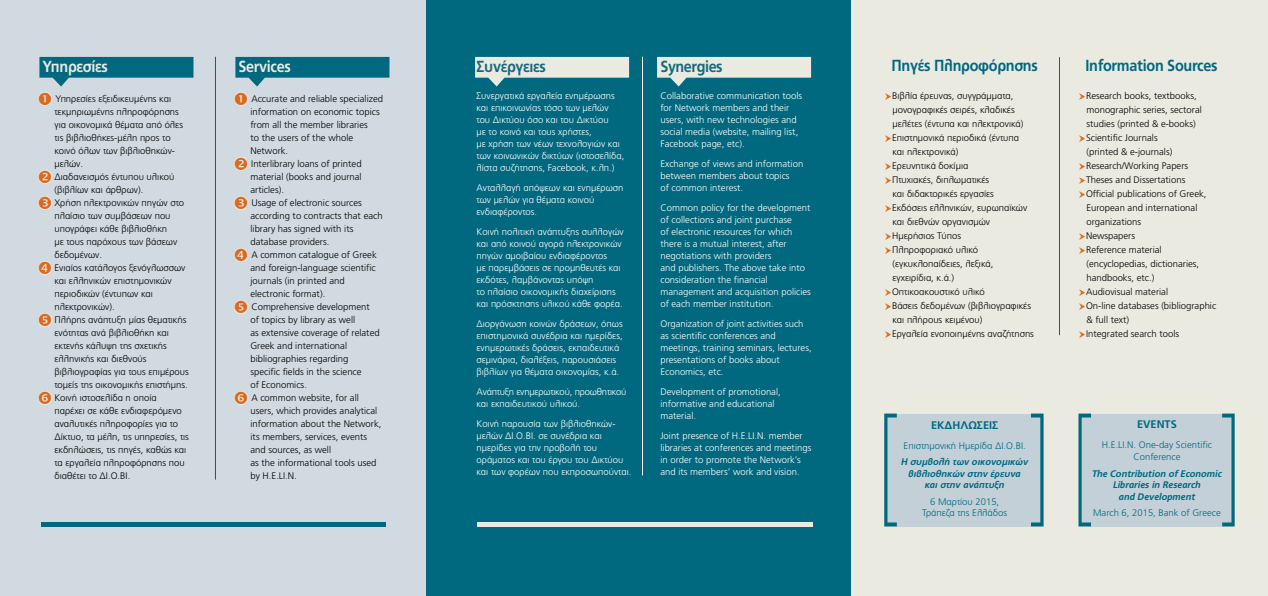
<style>
.page{position:relative;width:1268px;height:596px;background:#fff}
.page>*{position:absolute;margin:0;border:0;box-sizing:border-box;transform-origin:0 0}
.t1{font:700 16px "PF Catalog";letter-spacing:-.02em;color:#00687f;scale:.9 1}
.t2{font:700 16px "PF Catalog";letter-spacing:-.03em;color:#15697e;scale:.9 1}
.t3{font:700 16px "PF Catalog";letter-spacing:-.02em;color:#eaeae1;scale:.9 1}
.t4{font:700 11px "PF Catalog";color:#00687f}
.t5{font:300 9.5px/13px "PF Catalog";color:#000}
.t6{font:300 9.5px/12px "PF Catalog";color:#fff}
.t7{font:300 9.5px/12px "PF Catalog";color:#00687f;text-align:center}
.t8{font:italic 700 9.5px/11.4px "PF Catalog";color:#00687f;text-align:center}
.t9{font:300 9.5px/12px "PF Catalog";letter-spacing:-.02em;color:#fff}
</style>
<div class="page">
<div style="left:425px;top:0;width:425px;height:595px;background:#00687f"></div>
<div style="left:850px;top:0;width:417px;height:595px;background:#eaeae1"></div>
<div style="left:884px;top:413px;width:159px;height:113px;background:#c3d0d8"></div>
<div style="left:1079px;top:413px;width:154px;height:113px;background:#c3d0d8"></div>
<hr style="left:642px;top:57px;width:1px;height:418px;background:#fff">
<div style="left:0;top:0;width:425px;height:595px;background:#d0dae0"></div>
<hr style="left:215px;top:57px;width:1px;height:422px;background:#00687f">
<hr style="left:1058px;top:57px;width:1px;height:278px;background:#00687f">
<svg style="left:884px;top:413px;width:12px;height:113px"></svg>
<svg style="left:1078px;top:413px;width:12px;height:113px"></svg>
<svg style="left:1030px;top:413px;width:13px;height:113px"></svg>
<svg style="left:1221px;top:413px;width:13px;height:113px"></svg>
<div style="left:41px;top:522px;width:345px;height:5px;background:#00687f"></div>
<svg style="left:475px;top:57px;width:154px;height:29px"></svg>
<div style="left:476px;top:522px;width:336px;height:5px;background:#eaeae1"></div>
<svg style="left:657px;top:57px;width:154px;height:29px"></svg>
<svg style="left:38px;top:57px;width:155px;height:49px"></svg>
<svg style="left:38px;top:170px;width:14px;height:14px"></svg>
<svg style="left:38px;top:196px;width:14px;height:14px"></svg>
<svg style="left:38px;top:261px;width:14px;height:14px"></svg>
<svg style="left:38px;top:313px;width:14px;height:14px"></svg>
<svg style="left:38px;top:391px;width:14px;height:14px"></svg>
<svg style="left:234px;top:57px;width:155px;height:49px"></svg>
<svg style="left:234px;top:157px;width:14px;height:14px"></svg>
<svg style="left:234px;top:196px;width:14px;height:14px"></svg>
<svg style="left:234px;top:248px;width:14px;height:14px"></svg>
<svg style="left:234px;top:300px;width:14px;height:14px"></svg>
<svg style="left:234px;top:391px;width:14px;height:14px"></svg>
<h1 class="t3" style="left:42px;top:57px;width:74px">Υπηρεσίες</h1>
<p class="t5" style="left:54px;top:92px;width:136px">Υπηρεσίες εξειδικευμένης και τεκμηριωμένης πληροφόρησης για οικονομικά θέματα από όλες τις βιβλιοθήκες-μέλη προς το κοινό όλων των βιβλιοθηκών&shy;μελών.<br>Διαδανεισμός έντυπου υλικού (βιβλίων και άρθρων).<br>Χρήση ηλεκτρονικών πηγών στο πλαίσιο των συμβάσεων που υπογράφει κάθε βιβλιοθήκη<br>με τους παρόχους των βάσεων δεδομένων.<br>Ενιαίος κατάλογος ξενόγλωσσων και ελληνικών επιστημονικών περιοδικών (έντυπων και ηλεκτρονικών).<br>Πλήρης ανάπτυξη μίας θεματικής ενότητας ανά βιβλιοθήκη και εκτενής κάλυψη της σχετικής ελληνικής και διεθνούς βιβλιογραφίας για τους επιμέρους τομείς της οικονομικής επιστήμης.<br>Κοινή ιστοσελίδα η οποία παρέχει σε κάθε ενδιαφερόμενο αναλυτικές πληροφορίες για το<br>Δίκτυο, τα μέλη, τις υπηρεσίες, τις εκδηλώσεις, τις πηγές, καθώς και τα εργαλεία πληροφόρησης που διαθέτει το ΔΙ.Ο.ΒΙ.</p>
<h1 class="t3" style="left:238px;top:57px;width:60px">Services</h1>
<p class="t5" style="left:250px;top:92px;width:134px">Accurate and reliable specialized information on economic topics from all the member libraries<br>to the users of the whole<br>Network.<br>Interlibrary loans of printed material (books and journal articles).<br>Usage of electronic sources according to contracts that each library has signed with its database providers.<br>A common catalogue of Greek and foreign-language scientific journals (in printed and electronic format).<br>Comprehensive development<br>of topics by library as well<br>as extensive coverage of related<br>Greek and international bibliographies regarding<br>specific fields in the science<br>of Economics.<br>A common website, for all users, which provides analytical information about the Network, its members, services, events and sources, as well<br>as the informational tools used by H.E.LI.N.</p>
<h1 class="t2" style="left:476px;top:57px;width:79px">Συνέργειες</h1>
<p class="t6" style="left:476px;top:89px;width:149px">Συνεργατικά εργαλεία ενημέρωσης και επικοινωνίας τόσο των μελών του Δικτύου όσο και του Δικτύου<br>με το κοινό και τους χρήστες,<br>με χρήση των νέων τεχνολογιών και των κοινωνικών δικτύων (ιστοσελίδα, λίστα συζήτησης, Facebook, κ.λπ.)</p>
<p class="t6" style="left:476px;top:181px;width:148px">Ανταλλαγή απόψεων και ενημέρωση των μελών για θέματα κοινού ενδιαφέροντος.</p>
<p class="t6" style="left:476px;top:225px;width:149px">Κοινή πολιτική ανάπτυξης συλλογών και από κοινού αγορά ηλεκτρονικών πηγών αμοιβαίου ενδιαφέροντος<br>με παρεμβάσεις σε προμηθευτές και εκδότες, λαμβάνοντας υπόψη<br>το πλαίσιο οικονομικής διαχείρισης και πρόσκτησης υλικού κάθε φορέα.</p>
<p class="t6" style="left:476px;top:317px;width:148px">Διοργάνωση κοινών δράσεων, όπως επιστημονικά συνέδρια και ημερίδες, ενημερωτικές δράσεις, εκπαιδευτικά σεμινάρια, διαλέξεις, παρουσιάσεις βιβλίων για θέματα οικονομίας, κ.ά.</p>
<p class="t9" style="left:476px;top:385px;width:151px">Ανάπτυξη ενημερωτικού, προωθητικού και εκπαιδευτικού υλικού.</p>
<p class="t6" style="left:476px;top:417px;width:156px">Κοινή παρουσία των βιβλιοθηκών&shy;μελών ΔΙ.Ο.ΒΙ. σε συνέδρια και ημερίδες για την προβολή του οράματος και του έργου του Δικτύου και των φορέων που εκπροσωπούνται.</p>
<h1 class="t2" style="left:660px;top:57px;width:71px">Synergies</h1>
<p class="t6" style="left:660px;top:89px;width:143px">Collaborative communication tools for Network members and their users, with new technologies and social media (website, mailing list,<br>Facebook page, etc).</p>
<p class="t6" style="left:660px;top:157px;width:144px">Exchange of views and information between members about topics<br>of common interest.</p>
<p class="t6" style="left:660px;top:201px;width:152px">Common policy for the development of collections and joint purchase<br>of electronic resources for which there is a mutual interest, after negotiations with providers<br>and publishers. The above take into consideration the financial management and acquisition policies of each member institution.</p>
<p class="t6" style="left:660px;top:317px;width:153px">Organization of joint activities such as scientific conferences and meetings, training seminars, lectures, presentations of books about<br>Economics, etc.</p>
<p class="t6" style="left:660px;top:385px;width:122px">Development of promotional, informative and educational material.</p>
<p class="t6" style="left:660px;top:429px;width:152px">Joint presence of H.E.LI.N. member libraries at conferences and meetings in order to promote the Network’s and its members’ work and vision.</p>
<h1 class="t1" style="left:891px;top:56px;width:164px">Πηγές Πληροφόρησης</h1>
<p class="t5" style="left:891px;top:88px;width:143px;line-height:14px">Βιβλία έρευνας, συγγράμματα, μονογραφικές σειρές, κλαδικές μελέτες (έντυπα και ηλεκτρονικά)<br>Επιστημονικά περιοδικά (έντυπα<br>και ηλεκτρονικά)<br>Ερευνητικά δοκίμια<br>Πτυχιακές, διπλωματικές<br>και διδακτορικές εργασίες<br>Εκδόσεις ελληνικών, ευρωπαϊκών και διεθνών οργανισμών<br>Ημερήσιος Τύπος<br>Πληροφοριακό υλικό (εγκυκλοπαίδειες, λεξικά, εγχειρίδια, κ.ά.)<br>Οπτικοακουστικό υλικό<br>Βάσεις δεδομένων (βιβλιογραφικές και πλήρους κειμένου)<br>Εργαλεία ενοποιημένης αναζήτησης</p>
<p class="t4" style="left:930px;top:418px;width:69px">ΕΚΔΗΛΩΣΕΙΣ</p>
<p class="t7" style="left:903px;top:439px;width:124px">Επιστημονική Ημερίδα ΔΙ.Ο.ΒΙ.</p>
<p class="t8" style="left:901px;top:456px;width:128px">Η συμβολή των οικονομικών βιβλιοθηκών στην έρευνα και στην ανάπτυξη</p>
<p class="t7" style="left:922px;top:495px;width:86px;line-height:11.4px">6 Μαρτίου 2015,<br>Τράπεζα της Ελλάδος</p>
<h1 class="t1" style="left:1085px;top:56px;width:148px">Information Sources</h1>
<p class="t5" style="left:1085px;top:88px;width:132px;line-height:14px">Research books, textbooks, monographic series, sectoral studies (printed &amp; e-books)<br>Scientific Journals<br>(printed &amp; e-journals)<br>Research/Working Papers<br>Theses and Dissertations<br>Official publications of Greek,<br>European and international organizations<br>Newspapers<br>Reference material (encyclopedias, dictionaries, handbooks, etc.)<br>Audiovisual material<br>On-line databases (bibliographic &amp; full text)<br>Integrated search tools</p>
<p class="t4" style="left:1136px;top:418px;width:41px">EVENTS</p>
<p class="t7" style="left:1101px;top:439px;width:112px">H.E.LI.N. One-day Scientific<br>Conference</p>
<p class="t8" style="left:1091px;top:467px;width:131px">The Contribution of Economic<br>Libraries in Research<br>and Development</p>
<p class="t7" style="left:1092px;top:506px;width:129px">March 6, 2015, Bank of Greece</p>
</div>
